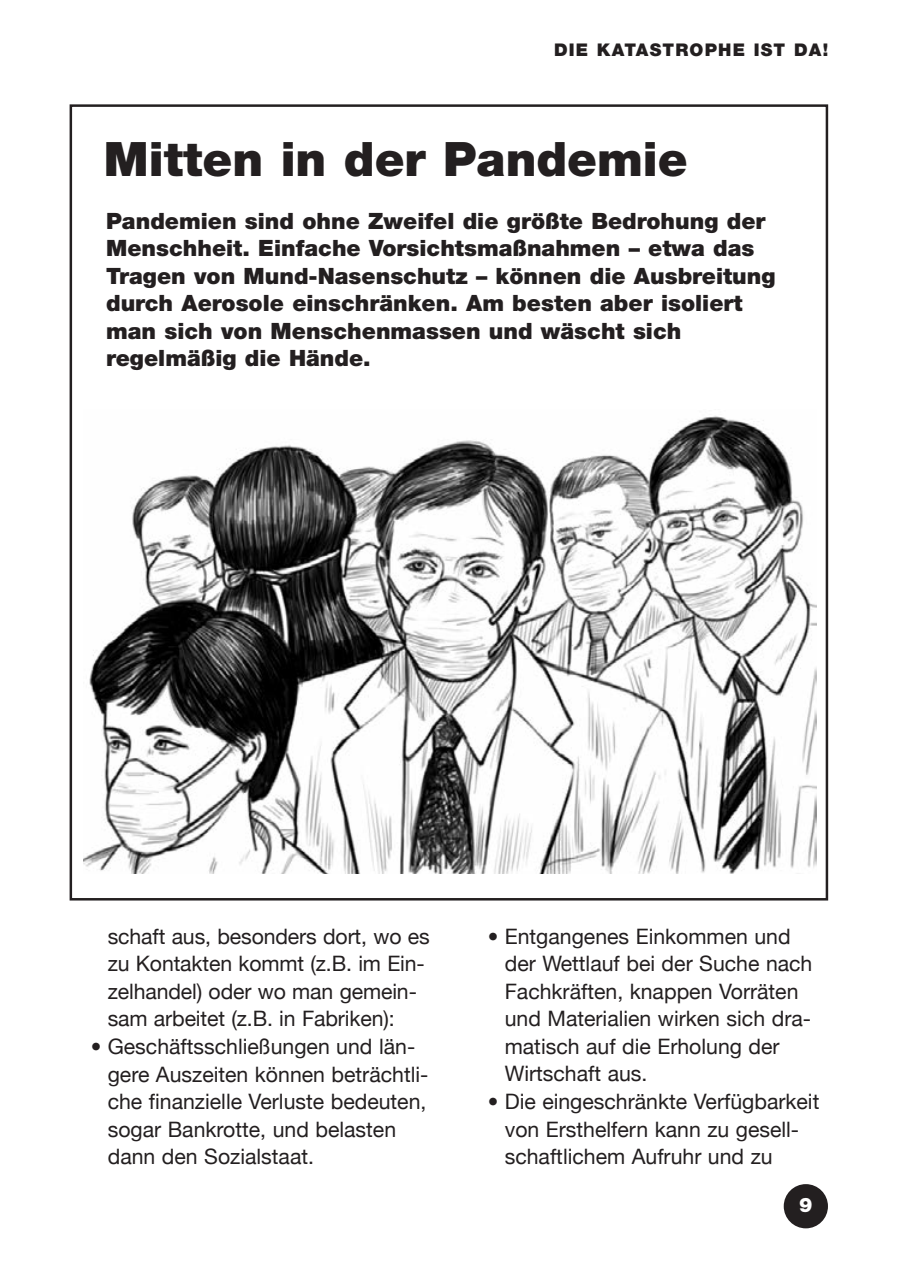
<style>
.page{position:relative;width:900px;height:1261px;background:#fff}
.page>*{position:absolute;margin:0;border:0;box-sizing:border-box;transform-origin:0 0}
.t1{font:900 47.5px "Helvetica Neue";color:#231f20}
.t2{font:900 22.5px/27.5px "Helvetica Neue";color:#231f20}
.t3{font:21.25px/27.5px "Helvetica Neue";color:#231f20}
.t4{font:900 20px "Helvetica Neue";color:#fff}
.t5{font:900 17.5px "Helvetica Neue";letter-spacing:.065em;color:#231f20}
</style>
<div class="page">
<div style="left:783px;top:1184px;width:45px;height:44px;background:#231f20;border-radius:50%"></div>
<img style="left:84px;top:416px;width:732px;height:458px">
<p class="t5" style="left:554px;top:43px;width:275px">DIE KATASTROPHE IST DA!</p>
<h1 class="t1" style="left:104px;top:142px;width:585px">Mitten in der Pandemie</h1>
<p class="t2" style="left:106px;top:209px;width:671px">Pandemien sind ohne Zweifel die größte Bedrohung der Menschheit. Einfache Vorsichtsmaßnahmen – etwa das Tragen von Mund-Nasenschutz – können die Ausbreitung durch Aerosole einschränken. Am besten aber isoliert man sich von Menschenmassen und wäscht sich regelmäßig die Hände.</p>
<p class="t3" style="left:108px;top:922px;width:323px">schaft aus, besonders dort, wo es zu Kontakten kommt (z.B. im Ein&shy;zelhandel) oder wo man gemein&shy;sam arbeitet (z.B. in Fabriken):</p>
<p class="t3" style="left:108px;top:1032px;width:322px;text-indent:-17px">• Geschäftsschließungen und län&shy;gere Auszeiten können beträchtli&shy;che finanzielle Verluste bedeuten, sogar Bankrotte, und belasten dann den Sozialstaat.</p>
<p class="t3" style="left:505px;top:922px;width:309px;text-indent:-17px">• Entgangenes Einkommen und der Wettlauf bei der Suche nach<br>Fachkräften, knappen Vorräten und Materialien wirken sich dra&shy;matisch auf die Erholung der<br>Wirtschaft aus.</p>
<p class="t3" style="left:505px;top:1087px;width:316px;text-indent:-17px">• Die eingeschränkte Verfügbarkeit von Ersthelfern kann zu gesell&shy;schaftlichem Aufruhr und zu</p>
<p class="t4" style="left:799px;top:1197px;width:15px">9</p>
</div>
